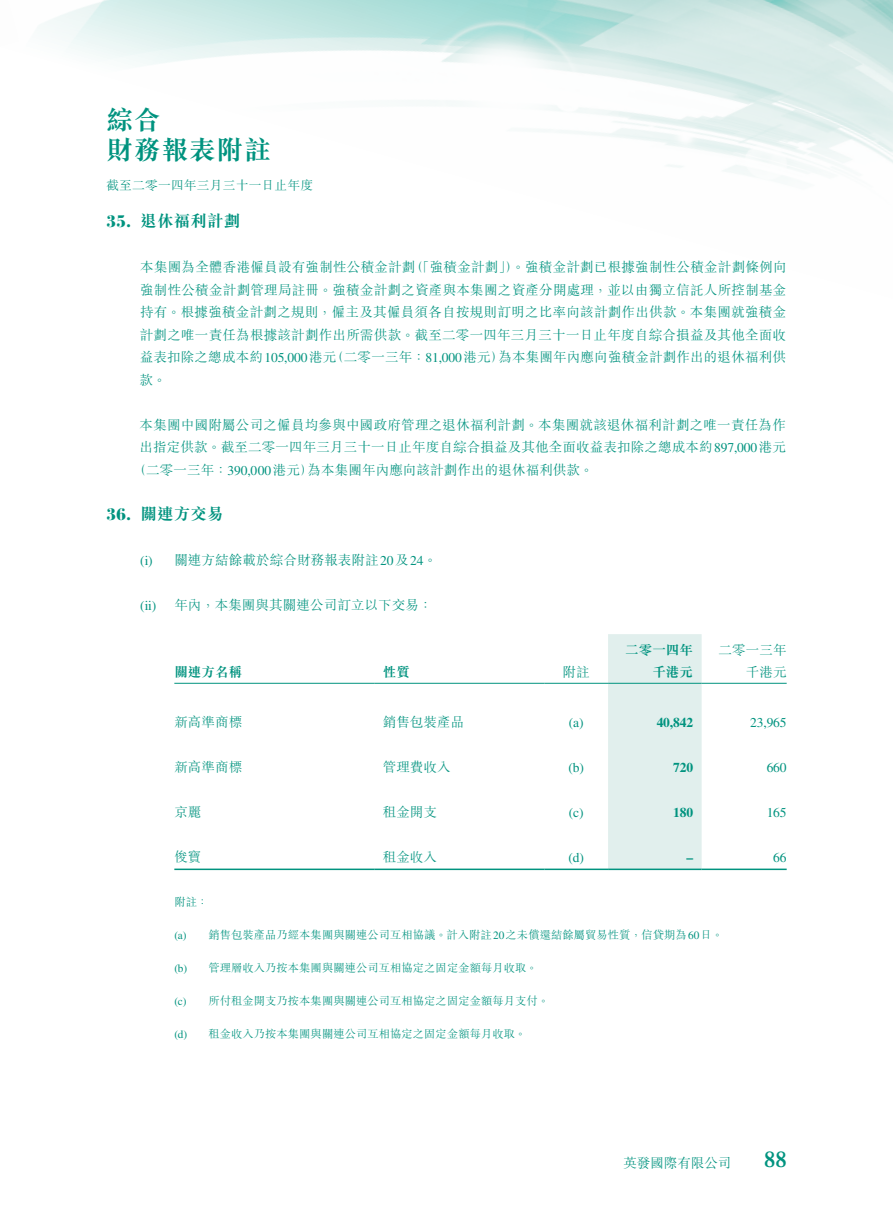
<style>
.page{position:relative;width:893px;height:1212px;background:#fff}
.page>*{position:absolute;margin:0;border:0;box-sizing:border-box;transform-origin:0 0}
.t1{font:700 27px/30px "M Sung HK";letter-spacing:.02em;color:#00937f}
.t2{font:600 22.5px "Times LT Std";color:#00937f}
.t3{font:700 16.5px "M Sung HK";letter-spacing:.01em;color:#00937f}
.t4{font:900 16.5px "Bauer Bodoni Std";color:#00937f}
.t5{font:300 13.5px/22.5px "M Sung HK";letter-spacing:.02em;color:#00937f}
.t6{font:13.5px "Times LT Std";letter-spacing:-.01em;color:#00937f}
.t7{font:700 13.5px "M Sung HK";letter-spacing:.01em;color:#00937f}
.t8{font:700 13.5px "Times LT Std";letter-spacing:-.01em;color:#00937f}
.t9{font:300 13.5px "M Sung HK";color:#00937f}
.t10{font:300 12.75px "M Sung HK";letter-spacing:.015em;color:#00937f}
.t11{font:300 11.25px "M Sung HK";letter-spacing:.01em;color:#00937f}
.t12{font:11.25px "Times LT Std";color:#00937f}
.s1{font-family:"Times LT Std";font-weight:400}
</style>
<div class="page">
<div style="left:608px;top:634px;width:94px;height:234px;background:#e1efed"></div>
<hr style="left:174px;top:683px;width:200px;height:1px;background:#00937f">
<hr style="left:374px;top:683px;width:170px;height:1px;background:#00937f">
<hr style="left:544px;top:683px;width:64px;height:1px;background:#00937f">
<hr style="left:608px;top:683px;width:94px;height:1px;background:#00937f">
<hr style="left:702px;top:683px;width:85px;height:1px;background:#00937f">
<hr style="left:174px;top:868px;width:200px;height:2px;background:#00937f">
<hr style="left:374px;top:868px;width:170px;height:2px;background:#00937f">
<hr style="left:544px;top:868px;width:64px;height:2px;background:#00937f">
<hr style="left:608px;top:868px;width:94px;height:2px;background:#00937f">
<hr style="left:702px;top:868px;width:85px;height:2px;background:#00937f">
<h1 class="t1" style="left:106px;top:105px;width:166px">綜合<br>財務報表附註</h1>
<p class="t10" style="left:106px;top:176px;width:208px">截至二零一四年三月三十一日止年度</p>
<p class="t3" style="left:140px;top:213px;width:101px">退休福利計劃</p>
<p class="t4" style="left:106px;top:212px;width:26px">35.</p>
<p class="t4" style="left:106px;top:504px;width:26px">36.</p>
<p class="t5" style="left:140px;top:255px;width:277px">本集團為全體香港僱員設有強制性公積金計劃</p>
<p class="t5" style="left:140px;top:278px;width:648px">強制性公積金計劃管理局註冊。強積金計劃之資產與本集團之資產分開處理，並以由獨立信託人所控制基金</p>
<p class="t5" style="left:140px;top:300px;width:648px">持有。根據強積金計劃之規則，僱主及其僱員須各自按規則訂明之比率向該計劃作出供款。本集團就強積金</p>
<p class="t5" style="left:140px;top:323px;width:648px">計劃之唯一責任為根據該計劃作出所需供款。截至二零一四年三月三十一日止年度自綜合損益及其他全面收</p>
<p class="t5" style="left:498px;top:345px;width:289px">為本集團年內應向強積金計劃作出的退休福利供</p>
<p class="t5" style="left:410px;top:255px;width:378px">（「強積金計劃」）。強積金計劃已根據強制性公積金計劃條例向</p>
<p class="t5" style="left:140px;top:345px;width:198px">益表扣除之總成本約<span class="s1">105,000</span>港元款。</p>
<p class="t5" style="left:140px;top:413px;width:648px">本集團中國附屬公司之僱員均參與中國政府管理之退休福利計劃。本集團就該退休福利計劃之唯一責任為作</p>
<p class="t5" style="left:140px;top:435px;width:648px">出指定供款。截至二零一四年三月三十一日止年度自綜合損益及其他全面收益表扣除之總成本約<span class="s1">897,000</span>港元</p>
<p class="t5" style="left:308px;top:458px;width:287px">為本集團年內應向該計劃作出的退休福利供款。</p>
<p class="t5" style="left:330px;top:345px;width:175px">（二零一三年：<span class="s1">81,000</span>港元）</p>
<p class="t5" style="left:133px;top:458px;width:182px">（二零一三年：<span class="s1">390,000</span>港元）</p>
<p class="t3" style="left:140px;top:505px;width:85px">關連方交易</p>
<p class="t6" style="left:140px;top:553px;width:14px">)i(</p>
<p class="t6" style="left:140px;top:598px;width:18px">)i i(</p>
<p class="t5" style="left:174px;top:548px;width:264px">關連方結餘載於綜合財務報表附註<span class="s1">20</span>及<span class="s1">24</span>。</p>
<p class="t5" style="left:174px;top:593px;width:260px">年內，本集團與其關連公司訂立以下交易：</p>
<p class="t7" style="left:174px;top:666px;width:70px">關連方名稱</p>
<p class="t7" style="left:383px;top:666px;width:29px">性質</p>
<p class="t5" style="left:563px;top:660px;width:29px">附註</p>
<p class="t7" style="left:625px;top:643px;width:70px">二零一四年</p>
<p class="t7" style="left:652px;top:666px;width:42px">千港元</p>
<p class="t5" style="left:719px;top:638px;width:70px">二零一三年</p>
<p class="t5" style="left:746px;top:660px;width:42px">千港元</p>
<p class="t5" style="left:174px;top:710px;width:70px">新高準商標</p>
<p class="t5" style="left:383px;top:710px;width:83px">銷售包裝產品</p>
<p class="t6" style="left:569px;top:715px;width:16px">(a(</p>
<p class="t8" style="left:657px;top:714px;width:38px">40,842</p>
<p class="t5" style="left:174px;top:755px;width:70px">新高準商標</p>
<p class="t5" style="left:383px;top:755px;width:70px">管理費收入</p>
<p class="t6" style="left:568px;top:760px;width:17px">(b(</p>
<p class="t8" style="left:673px;top:759px;width:21px">720</p>
<p class="t5" style="left:174px;top:800px;width:29px">京麗</p>
<p class="t5" style="left:383px;top:800px;width:56px">租金開支</p>
<p class="t6" style="left:569px;top:805px;width:16px">(c(</p>
<p class="t8" style="left:673px;top:804px;width:21px">180</p>
<p class="t5" style="left:174px;top:845px;width:29px">俊寶</p>
<p class="t11" style="left:174px;top:893px;width:35px">附註：</p>
<p class="t5" style="left:383px;top:845px;width:56px">租金收入</p>
<p class="t6" style="left:568px;top:850px;width:17px">(d(</p>
<p class="t8" style="left:686px;top:849px;width:8px">–</p>
<p class="t12" style="left:174px;top:928px;width:14px">)a(</p>
<p class="t11" style="left:208px;top:926px;width:516px">銷售包裝產品乃經本集團與關連公司互相協議。計入附註<span class="s1">20</span>之未償還結餘屬貿易性質，信貸期為<span class="s1">60</span>日。</p>
<p class="t12" style="left:174px;top:961px;width:14px">)b(</p>
<p class="t11" style="left:208px;top:959px;width:331px">管理層收入乃按本集團與關連公司互相協定之固定金額每月收取。</p>
<p class="t12" style="left:174px;top:994px;width:14px">)c(</p>
<p class="t11" style="left:208px;top:992px;width:342px">所付租金開支乃按本集團與關連公司互相協定之固定金額每月支付。</p>
<p class="t12" style="left:174px;top:1027px;width:14px">)d(</p>
<p class="t11" style="left:208px;top:1025px;width:319px">租金收入乃按本集團與關連公司互相協定之固定金額每月收取。</p>
<p class="t6" style="left:750px;top:715px;width:38px">23,965</p>
<p class="t6" style="left:767px;top:760px;width:21px">660</p>
<p class="t6" style="left:767px;top:805px;width:21px">165</p>
<p class="t6" style="left:773px;top:850px;width:15px">66</p>
<p class="t9" style="left:623px;top:1153px;width:109px">英發國際有限公司</p>
<h2 class="t2" style="left:764px;top:1146px;width:24px">88</h2>
</div>
